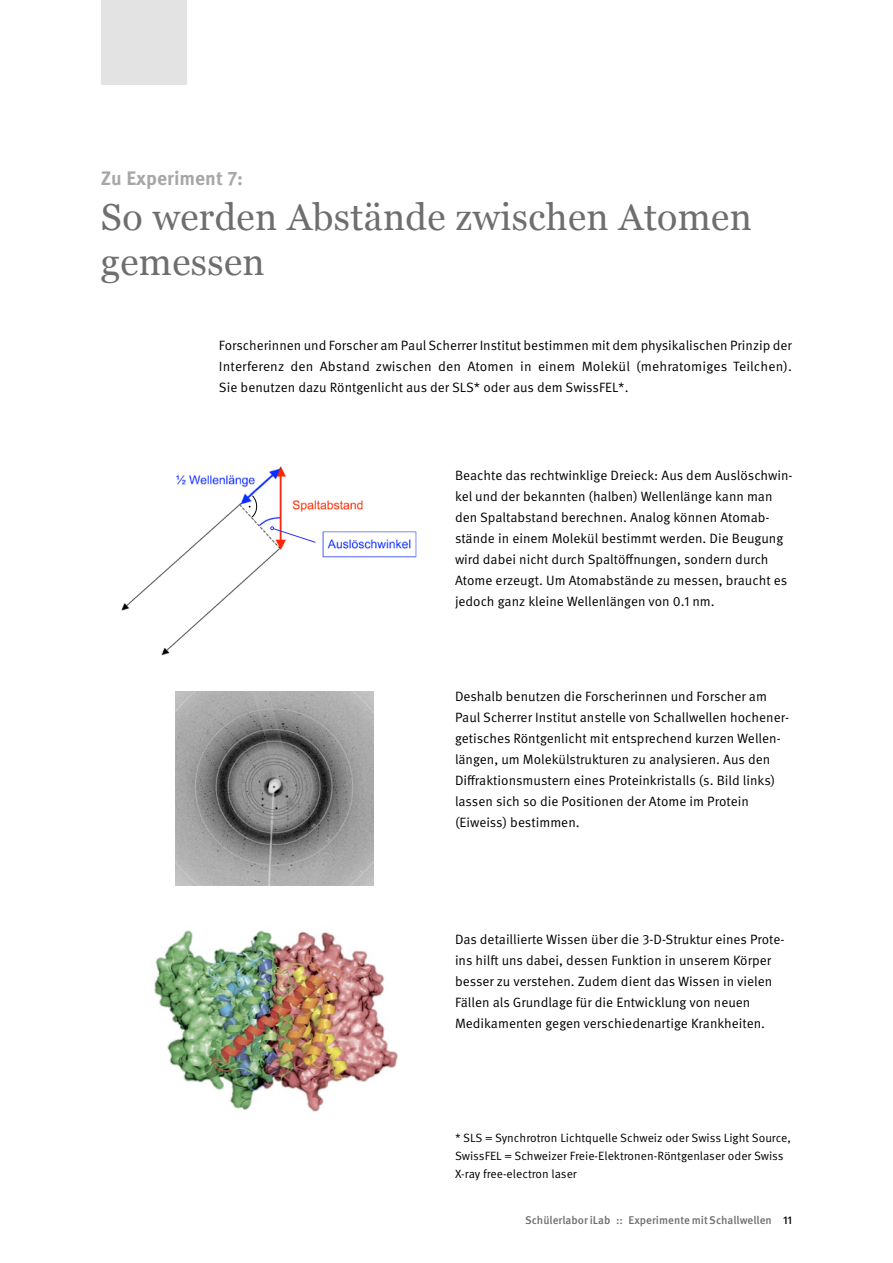
<style>
.page{position:relative;width:893px;height:1263px;background:#fff}
.page>*{position:absolute;margin:0;border:0;box-sizing:border-box;transform-origin:0 0}
.t1{font:37.5px/45px "Georgia";letter-spacing:.01em;color:#6e6e6e}
.t2{font:700 19.5px "Meta Pro";color:#a7a7a8}
.t3{font:13.5px/21px "Meta Pro Norm";color:#000}
.t4{font:12px/18px "Meta Pro Norm";color:#000}
.t5{font:500 11.25px "Meta Pro";color:#6e6e6e}
.s1{color:#000}
</style>
<div class="page">
<div style="left:101px;top:0;width:85px;height:85px;background:#e3e3e3"></div>
<img style="left:121px;top:466px;width:296px;height:190px">
<svg style="left:249px;top:494px;width:9px;height:24px"></svg>
<svg style="left:270px;top:526px;width:46px;height:17px"></svg>
<img style="left:154px;top:930px;width:244px;height:182px">
<img style="left:175px;top:691px;width:198px;height:195px">
<h2 class="t2" style="left:101px;top:163px;width:144px">Zu Experiment 7:</h2>
<h1 class="t1" style="left:101px;top:193px;width:652px">So werden Abstände zwischen Atomen gemessen</h1>
<p class="t3" style="left:219px;top:334px;width:574px;text-align:justify">Forscherinnen und Forscher am Paul Scherrer Institut bestimmen mit dem physikalischen Prinzip der Interferenz den Abstand zwischen den Atomen in einem Molekül (mehratomiges Teilchen).<br>Sie benutzen dazu Röntgenlicht aus der SLS* oder aus dem SwissFEL*.</p>
<p class="t3" style="left:455px;top:464px;width:339px">Beachte das rechtwinklige Dreieck: Aus dem Auslöschwin&shy;kel und der bekannten (halben) Wellenlänge kann man den Spaltabstand berechnen. Analog können Atomab&shy;stände in einem Molekül bestimmt werden. Die Beugung wird dabei nicht durch Spaltöffnungen, sondern durch Atome erzeugt. Um Atomabstände zu messen, braucht es jedoch ganz kleine Wellenlängen von 0.1 nm.</p>
<p class="t3" style="left:455px;top:685px;width:336px">Deshalb benutzen die Forscherinnen und Forscher am Paul Scherrer Institut anstelle von Schallwellen hochener&shy;getisches Röntgenlicht mit entsprechend kurzen Wellen&shy;längen, um Molekülstrukturen zu analysieren. Aus den Diffraktionsmustern eines Proteinkristalls (s. Bild links) lassen sich so die Positionen der Atome im Protein (Eiweiss) bestimmen.</p>
<p class="t3" style="left:455px;top:927px;width:331px">Das detaillierte Wissen über die 3-D-Struktur eines Prote&shy;ins hilft uns dabei, dessen Funktion in unserem Körper besser zu verstehen. Zudem dient das Wissen in vielen Fällen als Grundlage für die Entwicklung von neuen Medikamenten gegen verschiedenartige Krankheiten.</p>
<p class="t4" style="left:455px;top:1128px;width:337px">* SLS = Synchrotron Lichtquelle Schweiz oder Swiss Light Source,<br>SwissFEL = Schweizer Freie-Elektronen-Röntgenlaser oder Swiss<br>X-ray free-electron laser</p>
<p class="t5" style="left:525px;top:1211px;width:268px">Schülerlabor iLab :: Experimente mit Schallwellen <span class="s1">11</span></p>
</div>
